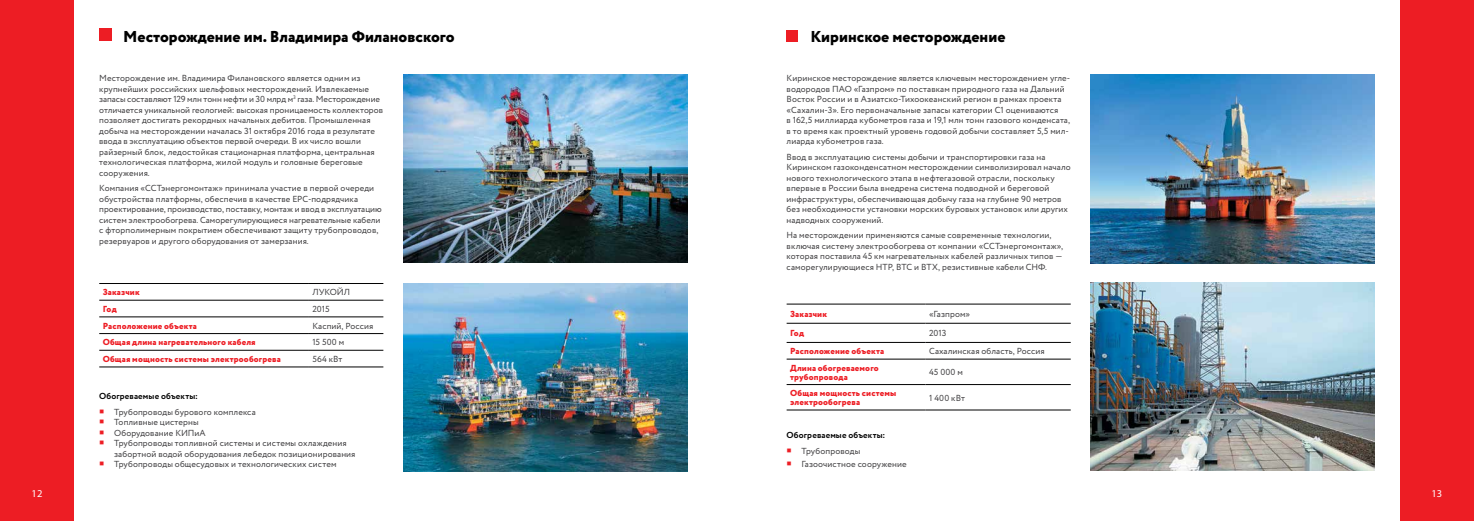
<style>
.page{position:relative;width:1474px;height:521px;background:#fff}
.page>*{position:absolute;margin:0;border:0;box-sizing:border-box;transform-origin:0 0}
.t1{font:800 15.75px "Circe";color:#000}
.t2{font:10.5px "Myriad Pro";color:#fff}
.t3{font:8.75px/10.5px "Circe";letter-spacing:.01em;color:#414042}
.t4{font:800 8.75px/8.8px "Circe";letter-spacing:.015em;color:#ed1d24}
.t5{font:700 8.75px "Circe";letter-spacing:.015em;color:#000}
.s1{color:#ed1d24}
</style>
<div class="page">
<div style="left:1399px;top:0;width:74px;height:521px;background:#ed1d24"></div>
<div style="left:786px;top:30px;width:11px;height:11px;background:#ed1d24"></div>
<div style="left:0;top:0;width:73px;height:521px;background:#ed1d24"></div>
<div style="left:99px;top:29px;width:13px;height:12px;background:#ed1d24"></div>
<hr style="left:99px;top:283px;width:210px;height:1px;background:#000">
<hr style="left:309px;top:283px;width:74px;height:1px;background:#000">
<hr style="left:99px;top:300px;width:210px;height:1px;background:#000">
<hr style="left:309px;top:300px;width:74px;height:1px;background:#000">
<hr style="left:99px;top:350px;width:210px;height:1px;background:#000">
<hr style="left:309px;top:350px;width:74px;height:1px;background:#000">
<hr style="left:99px;top:367px;width:210px;height:1px;background:#000">
<hr style="left:309px;top:367px;width:74px;height:1px;background:#000">
<hr style="left:99px;top:317px;width:210px;height:1px;background:#000">
<hr style="left:309px;top:317px;width:74px;height:1px;background:#000">
<hr style="left:99px;top:333px;width:210px;height:1px;background:#000">
<hr style="left:309px;top:333px;width:74px;height:1px;background:#000">
<img style="left:403px;top:74px;width:284px;height:188px">
<img style="left:403px;top:283px;width:284px;height:188px">
<hr style="left:786px;top:304px;width:139px;height:1px;background:#000">
<hr style="left:925px;top:304px;width:145px;height:1px;background:#000">
<hr style="left:786px;top:323px;width:139px;height:1px;background:#000">
<hr style="left:925px;top:323px;width:145px;height:1px;background:#000">
<hr style="left:786px;top:384px;width:139px;height:1px;background:#000">
<hr style="left:925px;top:384px;width:145px;height:1px;background:#000">
<hr style="left:786px;top:410px;width:139px;height:1px;background:#000">
<hr style="left:925px;top:410px;width:145px;height:1px;background:#000">
<hr style="left:786px;top:342px;width:139px;height:1px;background:#000">
<hr style="left:925px;top:342px;width:145px;height:1px;background:#000">
<hr style="left:786px;top:359px;width:139px;height:1px;background:#000">
<hr style="left:925px;top:359px;width:145px;height:1px;background:#000">
<img style="left:1090px;top:282px;width:284px;height:189px">
<img style="left:1090px;top:74px;width:284px;height:189px">
<h1 class="t1" style="left:123px;top:26px;width:333px">Месторождение им. Владимира Филановского</h1>
<p class="t3" style="left:99px;top:73px;width:285px">Месторождение им. Владимира Филановского является одним из крупнейших российских шельфовых месторождений. Извлекаемые запасы составляют 129 млн тонн нефти и 30 млрд м<sup>3</sup> газа. Месторождение отличается уникальной геологией: высокая проницаемость коллекторов позволяет достигать рекордных начальных дебитов. Промышленная добыча на месторождении началась 31 октября 2016 года в результате ввода в эксплуатацию объектов первой очереди. В их число вошли райзерный блок, ледостойкая стационарная платформа, центральная технологическая платформа, жилой модуль и головные береговые сооружения.</p>
<p class="t3" style="left:99px;top:183px;width:284px">Компания «ССТэнергомонтаж» принимала участие в первой очереди обустройства платформы, обеспечив в качестве ЕРС-подрядчика проектирование, производство, поставку, монтаж и ввод в эксплуатацию систем электрообогрева. Саморегулирующиеся нагревательные кабели с фторполимерным покрытием обеспечивают защиту трубопроводов, резервуаров и другого оборудования от замерзания.</p>
<p class="t4" style="left:103px;top:288px;width:38px">Заказчик</p>
<p class="t3" style="left:312px;top:287px;width:39px">ЛУКОЙЛ</p>
<p class="t4" style="left:103px;top:305px;width:15px">Год</p>
<p class="t3" style="left:312px;top:304px;width:19px">2015</p>
<p class="t4" style="left:103px;top:322px;width:95px">Расположение объекта</p>
<p class="t3" style="left:312px;top:321px;width:62px">Каспий, Россия</p>
<p class="t4" style="left:103px;top:338px;width:154px">Общая длина нагревательного кабеля</p>
<p class="t3" style="left:312px;top:337px;width:33px">15 500 м</p>
<p class="t4" style="left:103px;top:355px;width:179px">Общая мощность системы электрообогрева</p>
<p class="t3" style="left:312px;top:354px;width:31px">564 кВт</p>
<p class="t5" style="left:99px;top:390px;width:100px">Обогреваемые объекты:</p>
<p class="t3" style="left:99px;top:407px;width:158px"><span class="s1">○</span> Трубопроводы бурового комплекса</p>
<p class="t3" style="left:99px;top:417px;width:101px"><span class="s1">○</span> Топливные цистерны</p>
<p class="t3" style="left:99px;top:428px;width:108px"><span class="s1">○</span> Оборудование КИПиА</p>
<p class="t3" style="left:114px;top:438px;width:243px;text-indent:-15px"><span class="s1">○</span> Трубопроводы топливной системы и системы охлаждения забортной водой оборудования лебедок позиционирования</p>
<p class="t3" style="left:99px;top:459px;width:239px"><span class="s1">○</span> Трубопроводы общесудовых и технологических систем</p>
<h1 class="t1" style="left:810px;top:26px;width:196px">Киринское месторождение</h1>
<p class="t3" style="left:786px;top:73px;width:285px">Киринское месторождение является ключевым месторождением угле&shy;водородов ПАО «Газпром» по поставкам природного газа на Дальний Восток России и в Азиатско-Тихоокеанский регион в рамках проекта «Сахалин-3». Его первоначальные запасы категории С1 оцениваются<br>в 162,5 миллиарда кубометров газа и 19,1 млн тонн газового конденсата, в то время как проектный уровень годовой добычи составляет 5,5 мил&shy;лиарда кубометров газа.</p>
<p class="t3" style="left:786px;top:152px;width:286px">Ввод в эксплуатацию системы добычи и транспортировки газа на Киринском газоконденсатном месторождении символизировал начало нового технологического этапа в нефтегазовой отрасли, поскольку впервые в России была внедрена система подводной и береговой инфраструктуры, обеспечивающая добычу газа на глубине 90 метров без необходимости установки морских буровых установок или других надводных сооружений.</p>
<p class="t3" style="left:786px;top:230px;width:278px">На месторождении применяются самые современные технологии, включая систему электрообогрева от компании «ССТэнергомонтаж», которая поставила 45 км нагревательных кабелей различных типов — саморегулирующиеся HTP, BTC и BTX, резистивные кабели СНФ.</p>
<p class="t4" style="left:790px;top:310px;width:38px">Заказчик</p>
<p class="t3" style="left:929px;top:309px;width:43px">«Газпром»</p>
<p class="t4" style="left:790px;top:329px;width:15px">Год</p>
<p class="t3" style="left:929px;top:328px;width:19px">2013</p>
<p class="t4" style="left:790px;top:347px;width:95px">Расположение объекта</p>
<p class="t3" style="left:929px;top:346px;width:117px">Сахалинская область, Россия</p>
<p class="t4" style="left:790px;top:364px;width:90px">Длина обогреваемого трубопровода</p>
<p class="t3" style="left:929px;top:367px;width:35px">45 000 м</p>
<p class="t4" style="left:790px;top:389px;width:108px">Общая мощность системы электрообогрева</p>
<p class="t3" style="left:929px;top:393px;width:37px">1 400 кВт</p>
<p class="t5" style="left:786px;top:429px;width:100px">Обогреваемые объекты:</p>
<p class="t3" style="left:786px;top:446px;width:75px"><span class="s1">○</span> Трубопроводы</p>
<p class="t3" style="left:786px;top:459px;width:122px"><span class="s1">○</span> Газоочистное сооружение</p>
<p class="t2" style="left:32px;top:487px;width:12px">12</p>
<p class="t2" style="left:1431px;top:487px;width:12px">13</p>
</div>
